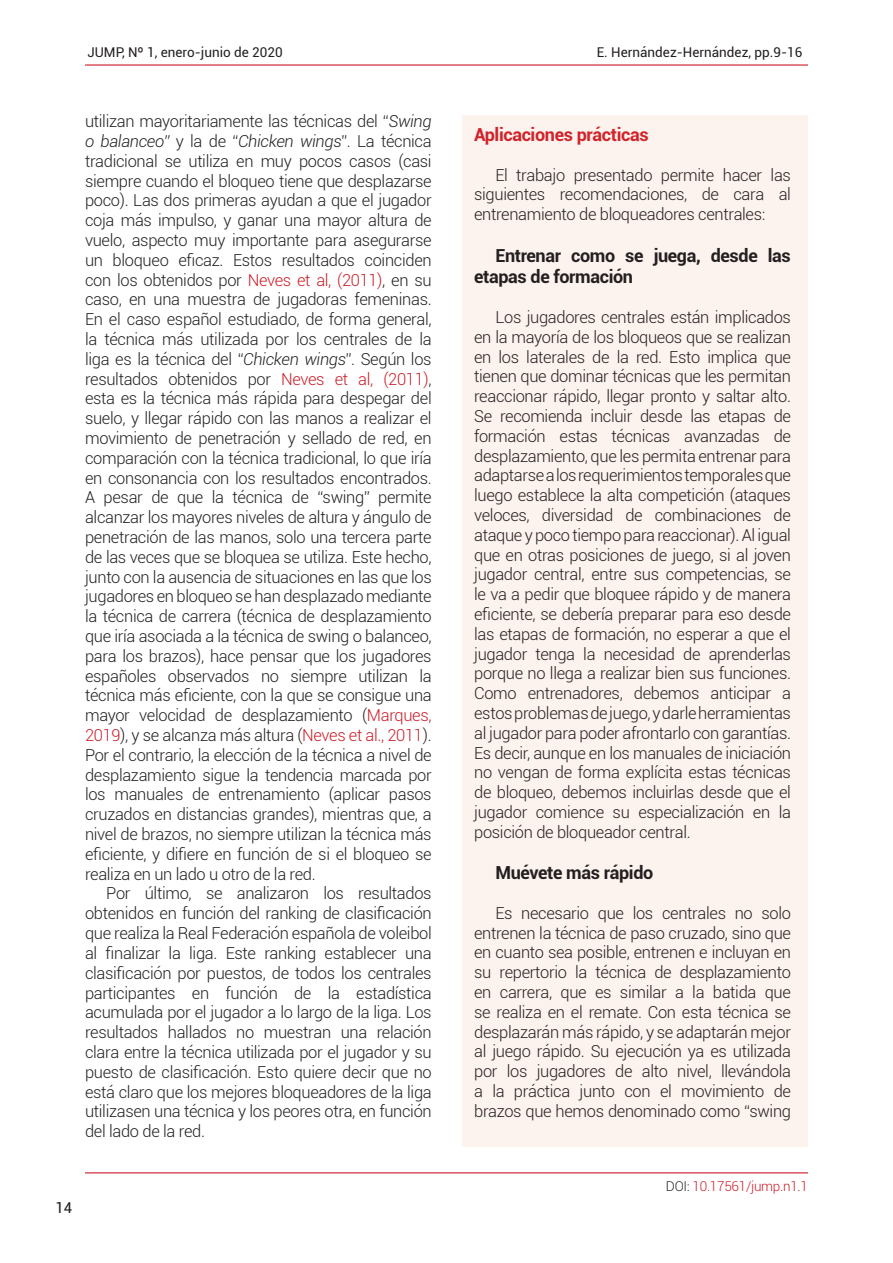
<style>
.page{position:relative;width:893px;height:1263px;background:#fff}
.page>*{position:absolute;margin:0;border:0;box-sizing:border-box;transform-origin:0 0}
.Parrafo_principal{font:700 18px/21.6px "Roboto";letter-spacing:-.02em;color:#231f20}
.Parrafo_principal-2{font:700 18px "Roboto";letter-spacing:-.02em;color:#d1232a}
.Parrafo_principal-3{font:300 16.5px/19.8px "Roboto";letter-spacing:-.02em;color:#231f20;text-align:justify}
.t1{font:15px "Roboto";color:#231f20}
.t2{font:13.5px "Roboto";color:#231f20}
.t3{font:300 13.5px "Roboto";letter-spacing:-.02em;color:#cc1c28}
.s1{font-style:italic}
.s2{color:#cc1c28}
.s3{color:#231f20}
</style>
<div class="page">
<hr style="left:85px;top:64px;width:723px;height:2px;background:#cc1c28">
<hr style="left:85px;top:1172px;width:723px;height:1px;background:#cc1c28">
<div style="left:462px;top:116px;width:345px;height:1031px;background:#fcf2ee"></div>
<p class="t2" style="left:87px;top:43px;width:197px">JUMP, Nº 1, enero-junio de 2020</p>
<p class="t2" style="left:597px;top:43px;width:207px">E. Hernández-Hernández, pp.9-16</p>
<p class="Parrafo_principal-3" style="left:85px;top:111px;width:348px">utilizan mayoritariamente las técnicas del “<span class="s1">Swing o balanceo”</span> y la de “<span class="s1">Chicken wings</span>”. La técnica tradicional se utiliza en muy pocos casos (casi siempre cuando el bloqueo tiene que desplazarse poco). Las dos primeras ayudan a que el jugador coja más impulso, y ganar una mayor altura de vuelo, aspecto muy importante para asegurarse un bloqueo eficaz. Estos resultados coinciden con los obtenidos por <span class="s2">Neves et al, (2011)</span>, en su caso, en una muestra de jugadoras femeninas.<br>En el caso español estudiado, de forma general, la técnica más utilizada por los centrales de la liga es la técnica del “<span class="s1">Chicken wings</span>”. Según los resultados obtenidos por <span class="s2">Neves et al, (2011)</span>, esta es la técnica más rápida para despegar del suelo, y llegar rápido con las manos a realizar el movimiento de penetración y sellado de red, en comparación con la técnica tradicional, lo que iría en consonancia con los resultados encontrados.<br>A pesar de que la técnica de “swing” permite alcanzar los mayores niveles de altura y ángulo de penetración de las manos, solo una tercera parte de las veces que se bloquea se utiliza. Este hecho, junto con la ausencia de situaciones en las que los jugadores en bloqueo se han desplazado mediante la técnica de carrera (técnica de desplazamiento que iría asociada a la técnica de swing o balanceo, para los brazos), hace pensar que los jugadores españoles observados no siempre utilizan la técnica más eficiente, con la que se consigue una mayor velocidad de desplazamiento (<span class="s2">Marques, 2019</span>), y se alcanza más altura (<span class="s2">Neves et al., 2011</span>).<br>Por el contrario, la elección de la técnica a nivel de desplazamiento sigue la tendencia marcada por los manuales de entrenamiento (aplicar pasos cruzados en distancias grandes), mientras que, a nivel de brazos, no siempre utilizan la técnica más eficiente, y difiere en función de si el bloqueo se realiza en un lado u otro de la red.</p>
<p class="Parrafo_principal-3" style="left:85px;top:883px;width:348px;text-indent:21px">Por último, se analizaron los resultados obtenidos en función del ranking de clasificación que realiza la Real Federación española de voleibol al finalizar la liga. Este ranking establecer una clasificación por puestos, de todos los centrales participantes en función de la estadística acumulada por el jugador a lo largo de la liga. Los resultados hallados no muestran una relación clara entre la técnica utilizada por el jugador y su puesto de clasificación. Esto quiere decir que no está claro que los mejores bloqueadores de la liga utilizasen una técnica y los peores otra, en función del lado de la red.</p>
<p class="t1" style="left:55px;top:1197px;width:18px">14</p>
<p class="Parrafo_principal-2" style="left:474px;top:122px;width:176px">Aplicaciones prácticas</p>
<p class="Parrafo_principal-3" style="left:474px;top:164px;width:318px;text-indent:21px">El trabajo presentado permite hacer las siguientes recomendaciones, de cara al entrenamiento de bloqueadores centrales:</p>
<p class="Parrafo_principal" style="left:474px;top:244px;width:318px;text-indent:21px">Entrenar como se juega, desde las etapas de formación</p>
<p class="Parrafo_principal-3" style="left:474px;top:307px;width:318px;text-indent:21px">Los jugadores centrales están implicados en la mayoría de los bloqueos que se realizan en los laterales de la red. Esto implica que tienen que dominar técnicas que les permitan reaccionar rápido, llegar pronto y saltar alto.<br>Se recomienda incluir desde las etapas de formación estas técnicas avanzadas de desplazamiento, que les permita entrenar para adaptarse a los requerimientos temporales que luego establece la alta competición (ataques veloces, diversidad de combinaciones de ataque y poco tiempo para reaccionar). Al igual que en otras posiciones de juego, si al joven jugador central, entre sus competencias, se le va a pedir que bloquee rápido y de manera eficiente, se debería preparar para eso desde las etapas de formación, no esperar a que el jugador tenga la necesidad de aprenderlas porque no llega a realizar bien sus funciones.<br>Como entrenadores, debemos anticipar a estos problemas de juego, y darle herramientas al jugador para poder afrontarlo con garantías.<br>Es decir, aunque en los manuales de iniciación no vengan de forma explícita estas técnicas de bloqueo, debemos incluirlas desde que el jugador comience su especialización en la posición de bloqueador central.</p>
<p class="Parrafo_principal" style="left:495px;top:861px;width:159px">Muévete más rápido</p>
<p class="Parrafo_principal-3" style="left:474px;top:902px;width:318px;text-indent:21px">Es necesario que los centrales no solo entrenen la técnica de paso cruzado, sino que en cuanto sea posible, entrenen e incluyan en su repertorio la técnica de desplazamiento en carrera, que es similar a la batida que se realiza en el remate. Con esta técnica se desplazarán más rápido, y se adaptarán mejor al juego rápido. Su ejecución ya es utilizada por los jugadores de alto nivel, llevándola a la práctica junto con el movimiento de brazos que hemos denominado como “swing</p>
<p class="t3" style="left:666px;top:1176px;width:144px"><span class="s3">DOI:</span> 10.17561/jump.n1.1</p>
</div>
